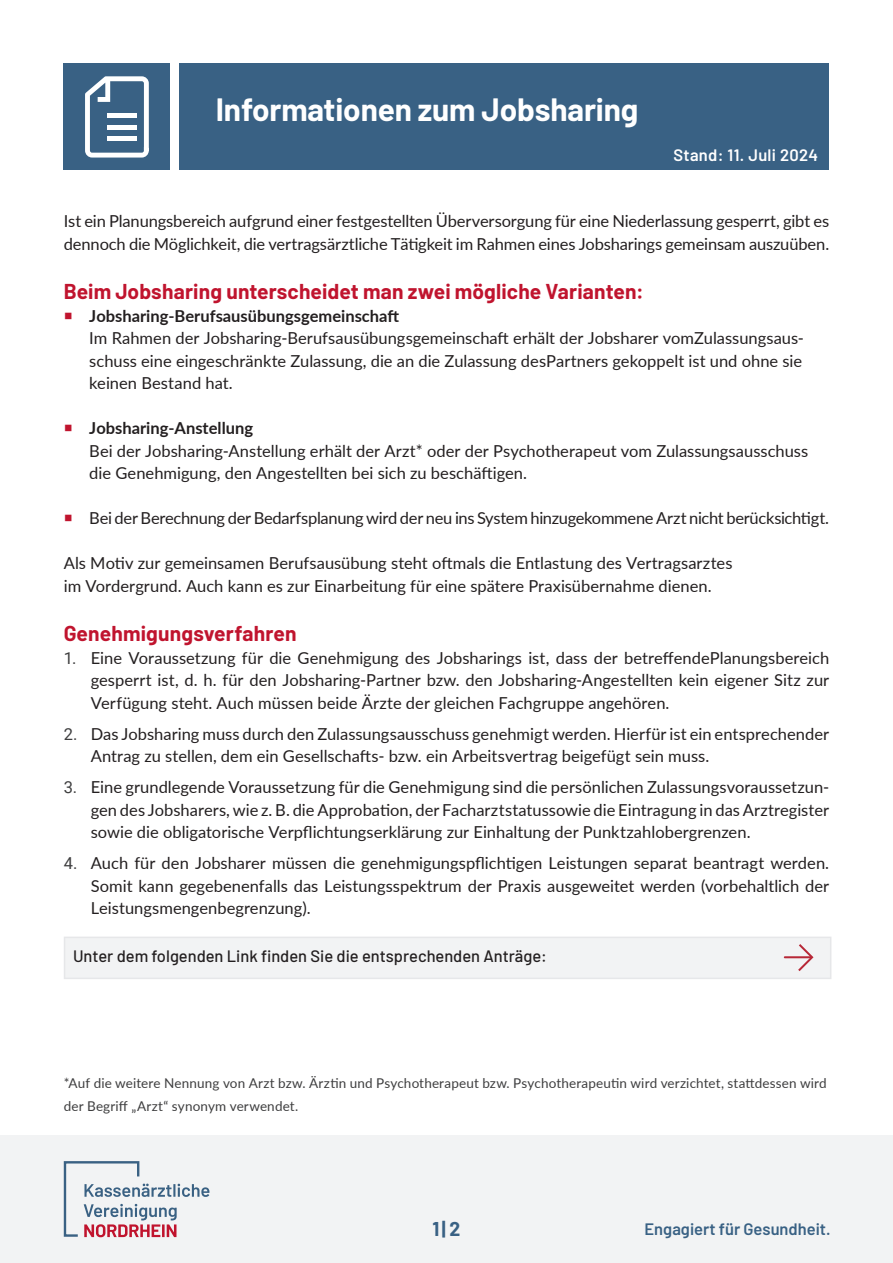
<style>
.page{position:relative;width:893px;height:1263px;background:#fff}
.page>*{position:absolute;margin:0;border:0;box-sizing:border-box;transform-origin:0 0}
.t1{font:700 31.5px "Barlow";letter-spacing:-.005em;color:#fff}
._1_0_-_Fließtext_-_11_15{font:700 21px "Barlow";letter-spacing:.005em;color:#c0142e}
.t2{font:700 19.5px "Barlow";color:#396184}
._1_0_-_Fließtext_-_11_15-2{font:16.5px/22.5px "Lato";color:#231f20}
._1_0_-_Fließtext_-_11_15-3{font:16.5px "Lato";letter-spacing:-.02em;color:#231f20}
.t3{font:500 16.5px "Barlow";color:#231f20}
.t4{font:600 16.5px "Barlow";color:#396184}
.t5{font:600 16.5px "Barlow";letter-spacing:.02em;color:#fff}
.t6{font:13.5px/22.5px "Lato";letter-spacing:.01em;color:#3e3e3f}
.s1{color:#c0142e}
.s2{font-weight:700}
.s3{font-family:"Roboto";color:#3e3e3f}
</style>
<div class="page">
<div style="left:180px;top:64px;width:649px;height:106px;background:#396184"></div>
<div style="left:64px;top:64px;width:106px;height:106px;background:#396184"></div>
<svg style="left:85px;top:76px;width:64px;height:82px"></svg>
<div style="left:107px;top:113px;width:30px;height:5px;background:#fff"></div>
<div style="left:107px;top:125px;width:30px;height:5px;background:#fff"></div>
<div style="left:107px;top:136px;width:30px;height:5px;background:#fff"></div>
<div style="left:0;top:1135px;width:893px;height:128px;background:#f2f3f4"></div>
<svg style="left:64px;top:1161px;width:145px;height:76px"></svg>
<div style="left:64px;top:936px;width:767px;height:43px;background:#f2f3f4;border:2px solid #e6e7e9"></div>
<svg style="left:796px;top:944px;width:18px;height:27px"></svg>
<hr style="left:785px;top:956px;width:26px;height:2px;background:#b72837">
<h1 class="t1" style="left:216px;top:86px;width:424px">Informationen zum Jobsharing</h1>
<p class="t5" style="left:673px;top:143px;width:146px">Stand: 11. Juli 2024</p>
<p class="_1_0_-_Fließtext_-_11_15-2" style="left:64px;top:209px;width:767px">Ist ein Planungsbereich aufgrund einer festgestellten Überversorgung für eine Niederlassung gesperrt, gibt es dennoch die Möglichkeit, die vertragsärztliche Tätigkeit im Rahmen eines Jobsharings gemeinsam auszuüben.</p>
<p class="_1_0_-_Fließtext_-_11_15" style="left:64px;top:276px;width:581px">Beim Jobsharing unterscheidet man zwei mögliche Varianten:</p>
<p class="_1_0_-_Fließtext_-_11_15-2" style="left:89px;top:304px;width:716px;text-indent:-26px"><span class="s1">○</span> <span class="s2">Jobsharing-Berufsausübungsgemeinschaft<br></span>Im Rahmen der Jobsharing-Berufsausübungsgemeinschaft erhält der Jobsharer vomZulassungsaus&shy;schuss eine eingeschränkte Zulassung, die an die Zulassung desPartners gekoppelt ist und ohne sie keinen Bestand hat.</p>
<p class="_1_0_-_Fließtext_-_11_15-2" style="left:89px;top:416px;width:720px;text-indent:-26px"><span class="s1">○</span> <span class="s2">Jobsharing-Anstellung<br></span>Bei der Jobsharing-Anstellung erhält der Arzt* oder der Psychotherapeut vom Zulassungsausschuss die Genehmigung, den Angestellten bei sich zu beschäftigen.</p>
<p class="_1_0_-_Fließtext_-_11_15-3" style="left:64px;top:506px;width:767px"><span class="s1">○</span> Bei der Berechnung der Bedarfsplanung wird der neu ins System hinzugekommene Arzt nicht berücksichtigt.</p>
<p class="_1_0_-_Fließtext_-_11_15-2" style="left:64px;top:551px;width:670px">Als Motiv zur gemeinsamen Berufsausübung steht oftmals die Entlastung des Vertragsarztes</p>
<p class="_1_0_-_Fließtext_-_11_15-2" style="left:64px;top:574px;width:649px">im Vordergrund. Auch kann es zur Einarbeitung für eine spätere Praxisübernahme dienen.</p>
<p class="_1_0_-_Fließtext_-_11_15" style="left:64px;top:618px;width:234px">Genehmigungsverfahren</p>
<p class="_1_0_-_Fließtext_-_11_15-2" style="left:91px;top:646px;width:740px;text-align:justify;text-indent:-27px"><span class="s3">1.</span> Eine Voraussetzung für die Genehmigung des Jobsharings ist, dass der betreffendePlanungsbereich gesperrt ist, d. h. für den Jobsharing-Partner bzw. den Jobsharing-Angestellten kein eigener Sitz zur Verfügung steht. Auch müssen beide Ärzte der gleichen Fachgruppe angehören.</p>
<p class="_1_0_-_Fließtext_-_11_15-2" style="left:91px;top:722px;width:740px;text-indent:-27px"><span class="s3">2.</span> Das Jobsharing muss durch den Zulassungsausschuss genehmigt werden. Hierfür ist ein entsprechender<br>Antrag zu stellen, dem ein Gesellschafts- bzw. ein Arbeitsvertrag beigefügt sein muss.</p>
<p class="_1_0_-_Fließtext_-_11_15-2" style="left:91px;top:775px;width:740px;text-align:justify;text-indent:-27px"><span class="s3">3.</span> Eine grundlegende Voraussetzung für die Genehmigung sind die persönlichen Zulassungsvoraussetzun&shy;gen des Jobsharers, wie z. B. die Approbation, der Facharztstatussowie die Eintragung in das Arztregister sowie die obligatorische Verpflichtungserklärung zur Einhaltung der Punktzahlobergrenzen.</p>
<p class="_1_0_-_Fließtext_-_11_15-2" style="left:91px;top:851px;width:740px;text-align:justify;text-indent:-27px"><span class="s3">4.</span> Auch für den Jobsharer müssen die genehmigungspflichtigen Leistungen separat beantragt werden.<br>Somit kann gegebenenfalls das Leistungsspektrum der Praxis ausgeweitet werden (vorbehaltlich der Leistungsmengenbegrenzung).</p>
<p class="t3" style="left:73px;top:944px;width:475px">Unter dem folgenden Link finden Sie die entsprechenden Anträge:</p>
<p class="t6" style="left:64px;top:1071px;width:764px">*Auf die weitere Nennung von Arzt bzw. Ärztin und Psychotherapeut bzw. Psychotherapeutin wird verzichtet, stattdessen wird der Begriff „Arzt“ synonym verwendet.</p>
<p class="t2" style="left:432px;top:1214px;width:30px">1| 2</p>
<p class="t4" style="left:645px;top:1217px;width:188px">Engagiert für Gesundheit.</p>
</div>
